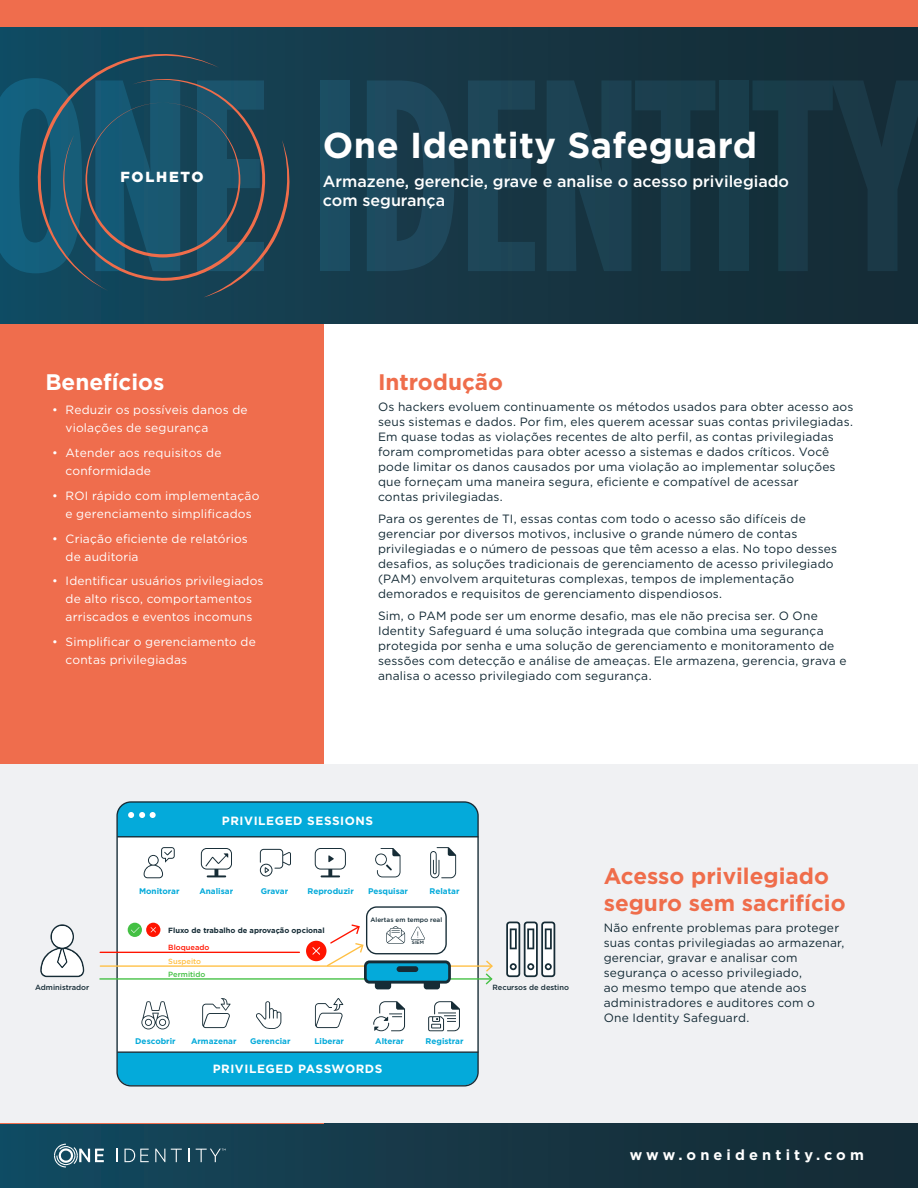
<style>
.page{position:relative;width:918px;height:1188px;background:#fff}
.page>*{position:absolute;margin:0;border:0;box-sizing:border-box;transform-origin:0 0}
.Document_Title{font:700 36px "Gotham";letter-spacing:.01em;color:#fff}
.Paragraph_Header__OI{font:700 22.5px/27px "Gotham";color:#ef6d4b}
.Paragraph_Header__Wh{font:700 22.5px "Gotham";color:#fff}
.Document_Subtitle{font:500 16.05px/19.4px "Gotham";color:#fff}
.t1{font:700 14.55px "Gotham";letter-spacing:.285em;color:#fff}
.t2{font:900 14.55px "Gotham";letter-spacing:.12em;color:#fff}
.Body__OI_Black{font:12px/15px "Gotham";letter-spacing:.015em;color:#122934}
.t3{font:12px/18px "Gotham";letter-spacing:.015em;color:#fff}
.t4{font:700 12px "Gotham";letter-spacing:.045em;color:#fff}
.t5{font:700 8.25px "Gotham";color:#04aada}
.t6{font:700 7.5px "Gotham";color:#162c36}
.t7{font:500 7.5px "Gotham";color:#162c36}
.t8{font:500 7.5px "Gotham";color:#44c044}
.t9{font:500 7.5px "Gotham";color:#ff1400}
.t10{font:500 7.5px "Gotham";color:#ffc044}
.t11{font:500 6.45px "Gotham";color:#162c36}
.t12{font:500 4.8px "Gotham";color:#162c36}
</style>
<div class="page">
<div style="left:0;top:0;width:918px;height:324px;background:linear-gradient(to right,#13495f,#162931)"></div>
<div style="left:0;top:1123px;width:918px;height:65px;background:linear-gradient(to right,#14495f,#162831)"></div>
<div style="left:320px;top:80px;width:30px;height:191px;background:#1b4d62"></div>
<svg style="left:367px;top:80px;width:87px;height:191px"></svg>
<svg style="left:468px;top:80px;width:67px;height:191px"></svg>
<svg style="left:547px;top:80px;width:168px;height:191px"></svg>
<div style="left:719px;top:80px;width:30px;height:191px;background:#193d4b"></div>
<svg style="left:752px;top:80px;width:166px;height:191px"></svg>
<div style="left:0;top:0;width:918px;height:27px;background:#ef6d4d"></div>
<svg style="left:34px;top:52px;width:185px;height:26px;fill:#13455a"></svg>
<svg style="left:0;top:78px;width:290px;height:219px"></svg>
<svg style="left:117px;top:1149px;width:1px;height:13px"></svg>
<svg style="left:125px;top:1149px;width:24px;height:13px"></svg>
<svg style="left:155px;top:1149px;width:10px;height:13px"></svg>
<svg style="left:171px;top:1149px;width:11px;height:13px"></svg>
<svg style="left:188px;top:1149px;width:1px;height:13px"></svg>
<svg style="left:54px;top:1144px;width:50px;height:24px"></svg>
<svg style="left:196px;top:1149px;width:30px;height:13px"></svg>
<div style="left:0;top:324px;width:324px;height:799px;background:#ef6d4d"></div>
<div style="left:0;top:765px;width:918px;height:358px;background:#f0f1f3"></div>
<div style="left:118px;top:837px;width:359px;height:214px;background:#fff"></div>
<div style="left:118px;top:1053px;width:359px;height:32px;background:#04aada"></div>
<hr style="left:117px;top:1051px;width:361px;height:2px;background:#162c36">
<svg style="left:117px;top:802px;width:361px;height:35px"></svg>
<svg style="left:506px;top:922px;width:49px;height:55px"></svg>
<svg style="left:430px;top:847px;width:26px;height:31px"></svg>
<svg style="left:375px;top:848px;width:26px;height:29px"></svg>
<svg style="left:260px;top:849px;width:31px;height:28px"></svg>
<svg style="left:315px;top:848px;width:31px;height:29px"></svg>
<svg style="left:144px;top:847px;width:31px;height:31px"></svg>
<div style="left:146px;top:923px;width:14px;height:14px;background:#ff1400;border-radius:50%"></div>
<svg style="left:151px;top:927px;width:5px;height:5px"></svg>
<div style="left:306px;top:941px;width:21px;height:20px;background:#ff1400;border-radius:50%"></div>
<svg style="left:128px;top:923px;width:14px;height:14px"></svg>
<hr style="left:100px;top:978px;width:391px;height:2px;background:#44c044">
<hr style="left:100px;top:965px;width:391px;height:2px;background:#ffc044">
<svg style="left:486px;top:961px;width:7px;height:24px"></svg>
<hr style="left:100px;top:952px;width:199px;height:1px;background:#ff1400">
<div style="left:367px;top:907px;width:79px;height:47px;background:#fff;border-radius:10px"></div>
<div style="left:366px;top:906px;width:81px;height:48px;border:1px solid #162c36;border-radius:10px"></div>
<svg style="left:312px;top:924px;width:139px;height:65px"></svg>
<svg style="left:40px;top:924px;width:44px;height:53px"></svg>
<svg style="left:141px;top:1001px;width:29px;height:28px"></svg>
<svg style="left:202px;top:998px;width:29px;height:30px"></svg>
<svg style="left:255px;top:1001px;width:26px;height:28px"></svg>
<svg style="left:201px;top:848px;width:31px;height:29px"></svg>
<svg style="left:428px;top:1001px;width:32px;height:30px"></svg>
<svg style="left:315px;top:998px;width:28px;height:30px"></svg>
<svg style="left:373px;top:1001px;width:32px;height:30px"></svg>
<p class="t2" style="left:120px;top:166px;width:85px">FOLHETO</p>
<p class="Document_Title" style="left:323px;top:121px;width:436px">One Identity Safeguard</p>
<p class="Document_Subtitle" style="left:323px;top:171px;width:468px">Armazene, gerencie, grave e analise o acesso privilegiado com segurança</p>
<p class="Paragraph_Header__Wh" style="left:45px;top:367px;width:121px">Benefícios</p>
<p class="t3" style="left:66px;top:401px;width:184px;text-indent:-14px">• Reduzir os possíveis danos de violações de segurança</p>
<p class="t3" style="left:66px;top:444px;width:157px;text-indent:-14px">• Atender aos requisitos de conformidade</p>
<p class="t3" style="left:52px;top:486px;width:209px;text-align:center">• ROI rápido com implementação e gerenciamento simplificados</p>
<p class="t3" style="left:66px;top:529px;width:184px;text-indent:-14px">• Criação eficiente de relatórios de auditoria</p>
<p class="t3" style="left:52px;top:572px;width:213px;text-align:center">• Identificar usuários privilegiados de alto risco, comportamentos arriscados e eventos incomuns</p>
<p class="t3" style="left:66px;top:633px;width:192px;text-indent:-14px">• Simplificar o gerenciamento de contas privilegiadas</p>
<p class="Paragraph_Header__OI" style="left:378px;top:368px;width:127px">Introdução</p>
<p class="Body__OI_Black" style="left:378px;top:399px;width:477px">Os hackers evoluem continuamente os métodos usados para obter acesso aos seus sistemas e dados. Por fim, eles querem acessar suas contas privilegiadas.<br>Em quase todas as violações recentes de alto perfil, as contas privilegiadas foram comprometidas para obter acesso a sistemas e dados críticos. Você pode limitar os danos causados por uma violação ao implementar soluções que forneçam uma maneira segura, eficiente e compatível de acessar<br>contas privilegiadas.</p>
<p class="Body__OI_Black" style="left:378px;top:511px;width:461px">Para os gerentes de TI, essas contas com todo o acesso são difíceis de gerenciar por diversos motivos, inclusive o grande número de contas privilegiadas e o número de pessoas que têm acesso a elas. No topo desses desafios, as soluções tradicionais de gerenciamento de acesso privilegiado (PAM) envolvem arquiteturas complexas, tempos de implementação demorados e requisitos de gerenciamento dispendiosos.</p>
<p class="Body__OI_Black" style="left:378px;top:608px;width:470px">Sim, o PAM pode ser um enorme desafio, mas ele não precisa ser. O One Identity Safeguard é uma solução integrada que combina uma segurança protegida por senha e uma solução de gerenciamento e monitoramento de sessões com detecção e análise de ameaças. Ele armazena, gerencia, grava e analisa o acesso privilegiado com segurança.</p>
<p class="t4" style="left:222px;top:812px;width:153px">PRIVILEGED SESSIONS</p>
<p class="t5" style="left:139px;top:886px;width:42px">Monitorar</p>
<p class="t5" style="left:199px;top:886px;width:35px">Analisar</p>
<p class="t5" style="left:261px;top:886px;width:29px">Gravar</p>
<p class="t6" style="left:168px;top:926px;width:158px">Fluxo de trabalho de aprovação opcional</p>
<p class="t5" style="left:308px;top:886px;width:48px">Reproduzir</p>
<p class="t5" style="left:368px;top:886px;width:42px">Pesquisar</p>
<p class="t5" style="left:430px;top:886px;width:31px">Relatar</p>
<p class="t11" style="left:371px;top:915px;width:73px">Alertas em tempo real</p>
<p class="t12" style="left:412px;top:940px;width:14px">SIEM</p>
<p class="t9" style="left:168px;top:942px;width:43px">Bloqueado</p>
<p class="t10" style="left:168px;top:956px;width:34px">Suspeito</p>
<p class="t8" style="left:168px;top:969px;width:39px">Permitido</p>
<p class="t7" style="left:35px;top:982px;width:56px">Administrador</p>
<p class="t7" style="left:492px;top:982px;width:78px">Recursos de destino</p>
<p class="t5" style="left:135px;top:1035px;width:42px">Descobrir</p>
<p class="t5" style="left:191px;top:1035px;width:47px">Armazenar</p>
<p class="t5" style="left:250px;top:1035px;width:42px">Gerenciar</p>
<p class="t5" style="left:315px;top:1035px;width:31px">Liberar</p>
<p class="t5" style="left:375px;top:1035px;width:30px">Alterar</p>
<p class="t5" style="left:426px;top:1035px;width:39px">Registrar</p>
<p class="t4" style="left:213px;top:1061px;width:171px">PRIVILEGED PASSWORDS</p>
<p class="Paragraph_Header__OI" style="left:604px;top:862px;width:243px">Acesso privilegiado seguro sem sacrifício</p>
<p class="Body__OI_Black" style="left:604px;top:920px;width:242px">Não enfrente problemas para proteger suas contas privilegiadas ao armazenar, gerenciar, gravar e analisar com segurança o acesso privilegiado,<br>ao mesmo tempo que atende aos administradores e auditores com o<br>One Identity Safeguard.</p>
<p class="t1" style="left:630px;top:1146px;width:236px">www.oneidentity.com</p>
</div>
